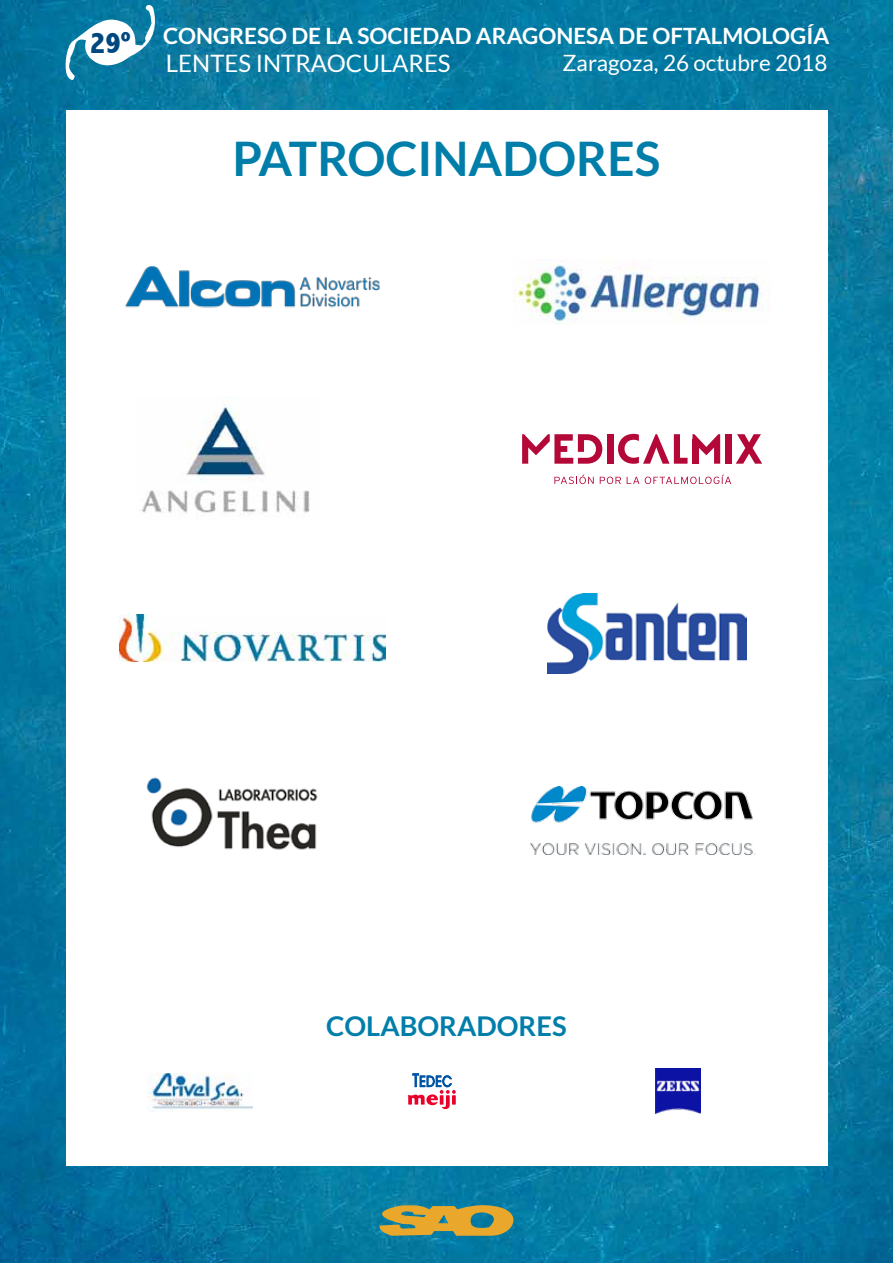
<style>
.page{position:relative;width:893px;height:1263px;background:#fff}
.page>*{position:absolute;margin:0;border:0;box-sizing:border-box;transform-origin:0 0}
.t1{font:700 47.7px "Lato";color:#007ea9}
.t2{font:800 condensed 30.6px "Abadi";color:#00487f}
.t3{font:700 27.3px "Lato";color:#007ea9}
.t4{font:24px "Lato";color:#fff}
.t5{font:700 22.5px "Lato";color:#fff}
.t6{font:22.5px "Lato";color:#fff}
</style>
<div class="page">
<img style="left:0;top:0;width:893px;height:1263px">
<div style="left:66px;top:111px;width:761px;height:939px;background:#fff"></div>
<div style="left:66px;top:1025px;width:761px;height:140px;background:#fff"></div>
<svg style="left:63px;top:3px;width:97px;height:81px"></svg>
<svg style="left:379px;top:1205px;width:134px;height:31px;background:#aa9b4c"></svg>
<img style="left:125px;top:266px;width:255px;height:42px">
<img style="left:513px;top:259px;width:248px;height:65px">
<img style="left:141px;top:405px;width:169px;height:109px">
<img style="left:547px;top:593px;width:200px;height:80px">
<img style="left:146px;top:777px;width:172px;height:73px">
<img style="left:530px;top:786px;width:223px;height:68px">
<svg style="left:736px;top:434px;width:26px;height:30px"></svg>
<div style="left:607px;top:434px;width:6px;height:30px;background:#b30838"></div>
<div style="left:725px;top:434px;width:6px;height:30px;background:#b30838"></div>
<svg style="left:613px;top:434px;width:107px;height:30px"></svg>
<svg style="left:522px;top:434px;width:81px;height:30px"></svg>
<svg style="left:554px;top:475px;width:40px;height:9px"></svg>
<svg style="left:600px;top:477px;width:21px;height:7px"></svg>
<svg style="left:627px;top:477px;width:12px;height:7px"></svg>
<svg style="left:645px;top:475px;width:86px;height:9px"></svg>
<img style="left:656px;top:1068px;width:45px;height:45px">
<img style="left:119px;top:615px;width:266px;height:46px">
<img style="left:147px;top:1073px;width:105px;height:39px">
<svg style="left:408px;top:1074px;width:48px;height:35px"></svg>
<h2 class="t2" style="left:90px;top:25px;width:43px">29º</h2>
<p class="t5" style="left:163px;top:23px;width:668px">CONGRESO DE LA SOCIEDAD ARAGONESA DE OFTALMOLOGÍA</p>
<p class="t4" style="left:166px;top:50px;width:286px">LENTES INTRAOCULARES</p>
<p class="t6" style="left:563px;top:51px;width:266px">Zaragoza, 26 octubre 2018</p>
<h1 class="t1" style="left:233px;top:131px;width:429px">PATROCINADORES</h1>
<p class="t3" style="left:326px;top:1010px;width:242px">COLABORADORES</p>
</div>
